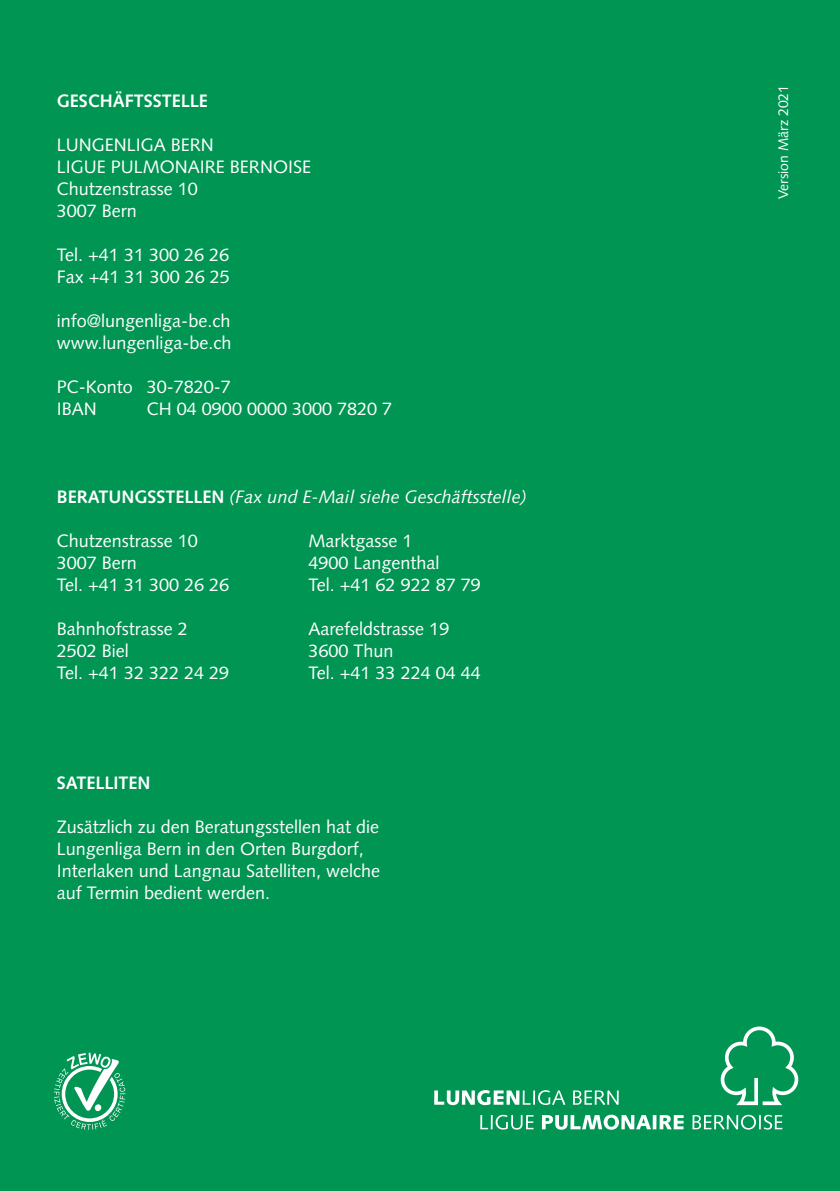
<style>
.page{position:relative;width:840px;height:1191px;background:#fff}
.page>*{position:absolute;margin:0;border:0;box-sizing:border-box;transform-origin:0 0}
.t1{font:18px/22px "Syntax LT Std";color:#fff}
.t2{font:italic 18px "Syntax LT Std";color:#fff}
.t3{font:700 18px "Syntax LT Std";color:#fff}
.t4{font:14px "Syntax LT Std";color:#fff}
.s1{font-weight:700;font-style:normal}
</style>
<div class="page">
<div style="left:0;top:0;width:839px;height:1191px;background:#009553"></div>
<svg style="left:54px;top:1052px;width:71px;height:77px"></svg>
<svg style="left:434px;top:1090px;width:131px;height:15px"></svg>
<svg style="left:573px;top:1090px;width:45px;height:15px"></svg>
<svg style="left:720px;top:1026px;width:77px;height:79px"></svg>
<svg style="left:480px;top:1114px;width:53px;height:15px"></svg>
<svg style="left:541px;top:1114px;width:109px;height:15px"></svg>
<svg style="left:652px;top:1115px;width:4px;height:14px"></svg>
<svg style="left:659px;top:1115px;width:24px;height:14px"></svg>
<svg style="left:692px;top:1114px;width:89px;height:15px"></svg>
<p class="t3" style="left:57px;top:91px;width:153px">GESCHÄFTSSTELLE</p>
<p class="t1" style="left:57px;top:134px;width:256px">LUNGENLIGA BERN<br>LIGUE PULMONAIRE BERNOISE<br>Chutzenstrasse 10<br>3007 Bern</p>
<p class="t1" style="left:57px;top:244px;width:174px">Tel. +41 31 300 26 26<br>Fax +41 31 300 26 25</p>
<p class="t1" style="left:57px;top:310px;width:176px">info@lungenliga-be.ch www.lungenliga-be.ch</p>
<p class="t1" style="left:57px;top:376px;width:176px">PC-Konto 30-7820-7<br>IBAN</p>
<p class="t1" style="left:147px;top:398px;width:247px">CH 04 0900 0000 3000 7820 7</p>
<p class="t2" style="left:57px;top:486px;width:471px"><span class="s1">BERATUNGSSTELLEN</span> (Fax und E-Mail siehe Geschäftsstelle)</p>
<p class="t1" style="left:57px;top:530px;width:174px">Chutzenstrasse 10<br>3007 Bern<br>Tel. +41 31 300 26 26</p>
<p class="t1" style="left:57px;top:618px;width:174px">Bahnhofstrasse 2<br>2502 Biel<br>Tel. +41 32 322 24 29</p>
<p class="t1" style="left:308px;top:530px;width:174px">Marktgasse 1<br>4900 Langenthal<br>Tel. +41 62 922 87 79</p>
<p class="t1" style="left:308px;top:618px;width:174px">Aarefeldstrasse 19<br>3600 Thun<br>Tel. +41 33 224 04 44</p>
<p class="t3" style="left:57px;top:772px;width:95px">SATELLITEN</p>
<p class="t1" style="left:57px;top:816px;width:325px">Zusätzlich zu den Beratungsstellen hat die Lungenliga Bern in den Orten Burgdorf, Interlaken und Langnau Satelliten, welche auf Termin bedient werden.</p>
<p class="t4" style="left:774px;top:199px;width:116px;rotate:-90deg">Version März 2021</p>
</div>
